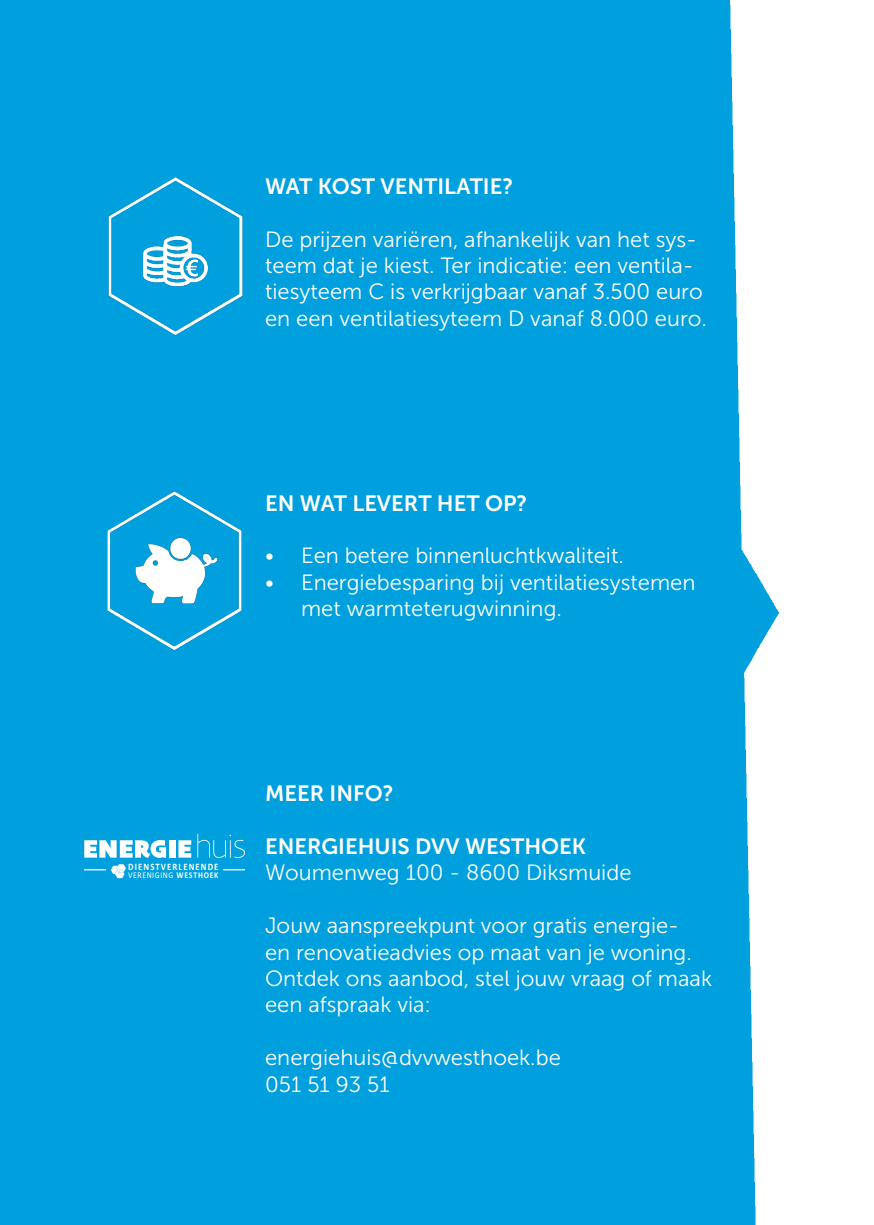
<style>
.page{position:relative;width:874px;height:1225px;background:#fff}
.page>*{position:absolute;margin:0;border:0;box-sizing:border-box;transform-origin:0 0}
.t1{font:22px/26.4px "Museo Sans 300";color:#fff}
.t2{font:22px "Museo Sans 700";color:#fff}
.t3{font:700 9.8px "Calibri";letter-spacing:.12em;color:#fff;scale:.89 1}
.t4{font:8.8px "Calibri";letter-spacing:.07em;color:#fff;scale:.89 1}
.s1{font-weight:700}
</style>
<div class="page">
<div style="left:0;top:0;width:780px;height:1225px;background:#009fdd"></div>
<img style="left:106px;top:146px;width:142px;height:204px">
<img style="left:84px;top:473px;width:181px;height:182px">
<svg style="left:84px;top:840px;width:82px;height:18px"></svg>
<div style="left:169px;top:840px;width:6px;height:17px;background:#fff"></div>
<svg style="left:178px;top:840px;width:13px;height:17px"></svg>
<svg style="left:197px;top:833px;width:48px;height:25px"></svg>
<svg style="left:223px;top:869px;width:22px;height:1px"></svg>
<svg style="left:84px;top:864px;width:42px;height:14px"></svg>
<p class="t2" style="left:265px;top:174px;width:249px">WAT KOST VENTILATIE?</p>
<p class="t1" style="left:265px;top:226px;width:443px">De prijzen variëren, afhankelijk van het sys&shy;teem dat je kiest. Ter indicatie: een ventila&shy;tiesyteem C is verkrijgbaar vanaf 3.500 euro en een ventilatiesyteem D vanaf 8.000 euro.</p>
<p class="t2" style="left:265px;top:491px;width:263px">EN WAT LEVERT HET OP?</p>
<p class="t1" style="left:265px;top:543px;width:360px">• Een betere binnenluchtkwaliteit.</p>
<p class="t1" style="left:301px;top:569px;width:395px;text-indent:-36px">• Energiebesparing bij ventilatiesystemen met warmteterugwinning.</p>
<p class="t3" style="left:128px;top:860px;width:103px">DIENSTVERLENENDE</p>
<p class="t4" style="left:128px;top:869px;width:103px">VERENIGING <span class="s1">WESTHOEK</span></p>
<p class="t2" style="left:265px;top:781px;width:130px">MEER INFO?</p>
<p class="t2" style="left:265px;top:834px;width:322px">ENERGIEHUIS DVV WESTHOEK</p>
<p class="t1" style="left:265px;top:859px;width:368px">Woumenweg 100 - 8600 Diksmuide</p>
<p class="t1" style="left:265px;top:912px;width:448px">Jouw aanspreekpunt voor gratis energie-<br>en renovatieadvies op maat van je woning.<br>Ontdek ons aanbod, stel jouw vraag of maak een afspraak via:</p>
<p class="t1" style="left:265px;top:1044px;width:297px">energiehuis@dvvwesthoek.be</p>
<p class="t1" style="left:265px;top:1071px;width:126px">051 51 93 51</p>
</div>
